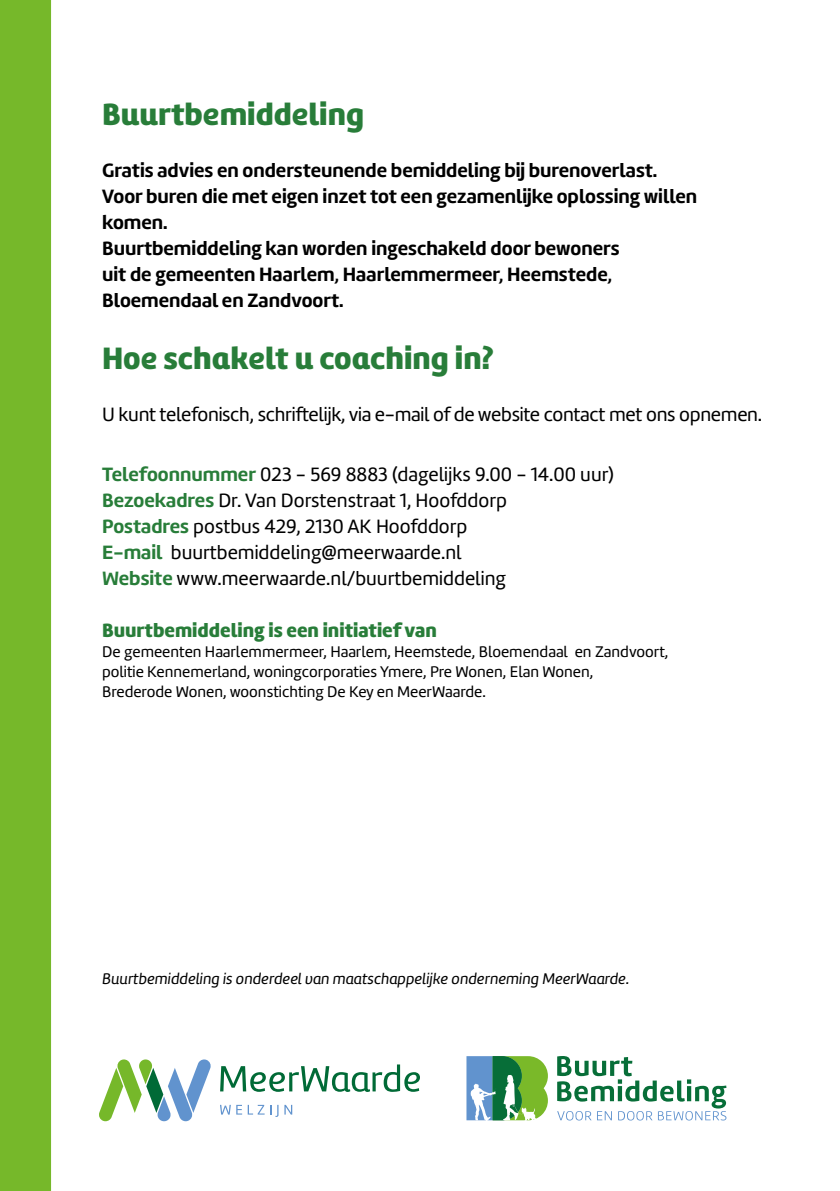
<style>
.page{position:relative;width:840px;height:1191px;background:#fff}
.page>*{position:absolute;margin:0;border:0;box-sizing:border-box;transform-origin:0 0}
.t1{font:900 32px "Amelia UP";color:#287d39}
.t2{font:20px/26px "Amelia";color:#000}
.t3{font:700 20px/26px "Amelia";color:#000}
.t4{font:900 20px "Amelia";color:#287d39}
.t5{font:16px/20px "Amelia";color:#000}
.t6{font:italic 16px "Amelia";color:#000}
.s1{font-weight:700;color:#287d39}
</style>
<div class="page">
<svg style="left:99px;top:1059px;width:112px;height:62px"></svg>
<svg style="left:220px;top:1064px;width:200px;height:28px"></svg>
<svg style="left:220px;top:1104px;width:44px;height:10px"></svg>
<svg style="left:270px;top:1104px;width:8px;height:13px"></svg>
<svg style="left:284px;top:1104px;width:8px;height:10px"></svg>
<svg style="left:557px;top:1056px;width:169px;height:64px"></svg>
<svg style="left:466px;top:1056px;width:81px;height:65px;background:#6fa980"></svg>
<div style="left:0;top:0;width:51px;height:1191px;background:#76b82a"></div>
<h1 class="t1" style="left:102px;top:95px;width:263px">Buurtbemiddeling</h1>
<p class="t3" style="left:102px;top:158px;width:596px">Gratis advies en ondersteunende bemiddeling bij burenoverlast.<br>Voor buren die met eigen inzet tot een gezamenlijke oplossing willen komen.<br>Buurtbemiddeling kan worden ingeschakeld door bewoners<br>uit de gemeenten Haarlem, Haarlemmermeer, Heemstede, Bloemendaal en Zandvoort.</p>
<h1 class="t1" style="left:102px;top:339px;width:393px">Hoe schakelt u coaching in?</h1>
<p class="t2" style="left:102px;top:401px;width:661px">U kunt telefonisch, schriftelijk, via e-mail of de website contact met ons opnemen.</p>
<p class="t2" style="left:102px;top:461px;width:513px"><span class="s1">Telefoonnummer</span> 023 - 569 8883 (dagelijks 9.00 - 14.00 uur)<br><span class="s1">Bezoekadres</span> Dr. Van Dorstenstraat 1, Hoofddorp<br><span class="s1">Postadres</span> postbus 429, 2130 AK Hoofddorp<br><span class="s1">E-mail</span> buurtbemiddeling@meerwaarde.nl<br><span class="s1">Website</span> www.meerwaarde.nl/buurtbemiddeling</p>
<p class="t4" style="left:102px;top:618px;width:336px">Buurtbemiddeling is een initiatief van</p>
<p class="t5" style="left:102px;top:642px;width:567px">De gemeenten Haarlemmermeer, Haarlem, Heemstede, Bloemendaal en Zandvoort, politie Kennemerland, woningcorporaties Ymere, Pre Wonen, Elan Wonen,<br>Brederode Wonen, woonstichting De Key en MeerWaarde.</p>
<p class="t6" style="left:102px;top:969px;width:528px">Buurtbemiddeling is onderdeel van maatschappelijke onderneming MeerWaarde.</p>
</div>
